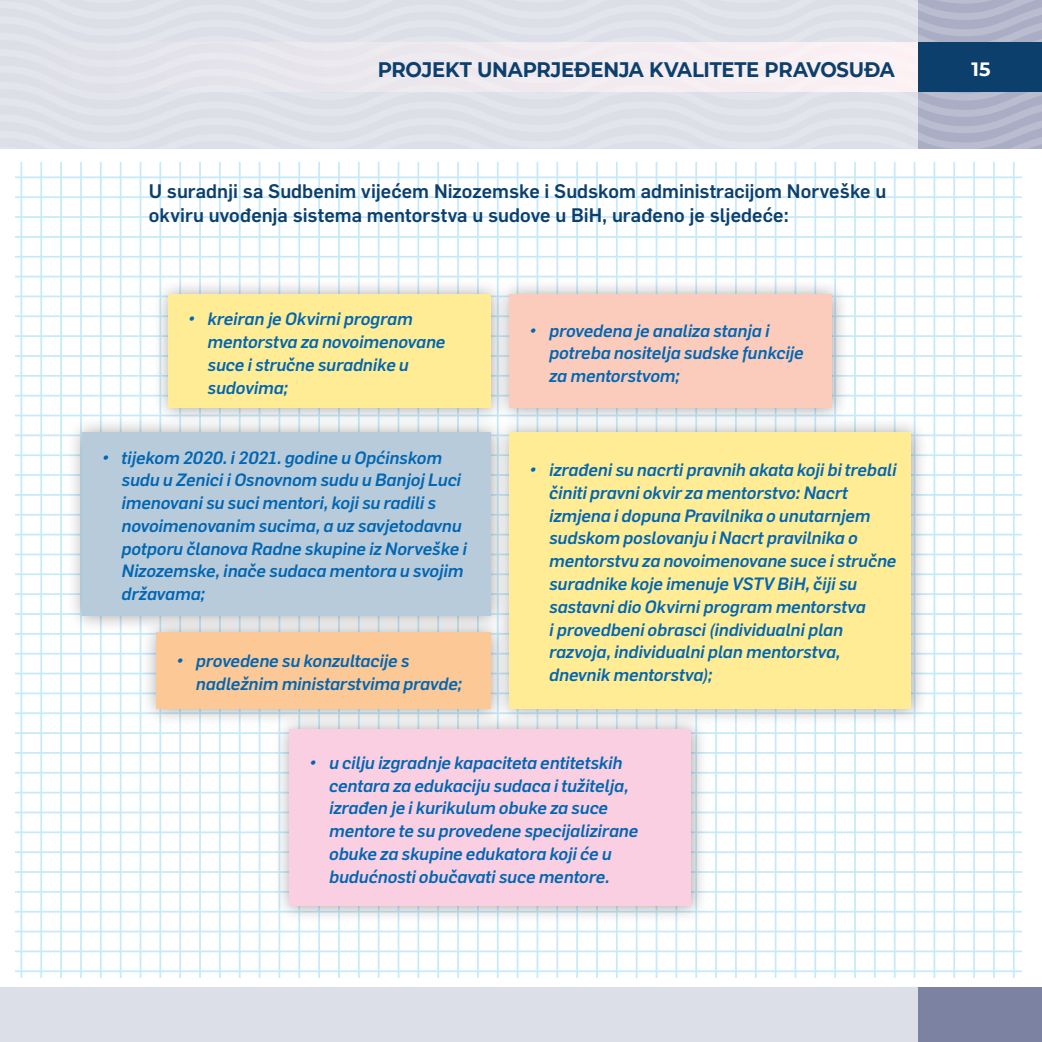
<style>
.page{position:relative;width:1042px;height:1042px;background:#fff}
.page>*{position:absolute;margin:0;border:0;box-sizing:border-box;transform-origin:0 0}
.t1{font:700 21px "Montserrat";letter-spacing:-.01em;color:#0c3f6c;scale:.93 1}
.t2{font:500 19.25px/24.2px "Flama";color:#0c3f6c}
.t3{font:700 19.25px "Montserrat";color:#fff}
.t4{font:italic 500 17.5px/22.8px "Flama";letter-spacing:-.005em;color:#0166b3}
</style>
<div class="page">
<div style="left:0;top:987px;width:1042px;height:55px;background:#dddfe8"></div>
<div style="left:918px;top:987px;width:124px;height:55px;background:#7c83a2"></div>
<hr style="left:21px;top:163px;width:1px;height:815px;background:#c6eafa">
<hr style="left:40px;top:163px;width:2px;height:815px;background:#c6eafa">
<hr style="left:60px;top:163px;width:2px;height:815px;background:#c6eafa">
<hr style="left:80px;top:163px;width:2px;height:815px;background:#c6eafa">
<hr style="left:100px;top:163px;width:2px;height:815px;background:#c6eafa">
<hr style="left:120px;top:163px;width:1px;height:815px;background:#c6eafa">
<hr style="left:140px;top:163px;width:1px;height:815px;background:#c6eafa">
<hr style="left:159px;top:163px;width:2px;height:815px;background:#c6eafa">
<hr style="left:179px;top:163px;width:2px;height:815px;background:#c6eafa">
<hr style="left:199px;top:163px;width:2px;height:815px;background:#c6eafa">
<hr style="left:219px;top:163px;width:2px;height:815px;background:#c6eafa">
<hr style="left:239px;top:163px;width:2px;height:815px;background:#c6eafa">
<hr style="left:259px;top:163px;width:1px;height:815px;background:#c6eafa">
<hr style="left:278px;top:163px;width:2px;height:815px;background:#c6eafa">
<hr style="left:298px;top:163px;width:2px;height:815px;background:#c6eafa">
<hr style="left:318px;top:163px;width:2px;height:815px;background:#c6eafa">
<hr style="left:338px;top:163px;width:2px;height:815px;background:#c6eafa">
<hr style="left:358px;top:163px;width:2px;height:815px;background:#c6eafa">
<hr style="left:378px;top:163px;width:1px;height:815px;background:#c6eafa">
<hr style="left:398px;top:163px;width:1px;height:815px;background:#c6eafa">
<hr style="left:417px;top:163px;width:2px;height:815px;background:#c6eafa">
<hr style="left:437px;top:163px;width:2px;height:815px;background:#c6eafa">
<hr style="left:457px;top:163px;width:2px;height:815px;background:#c6eafa">
<hr style="left:477px;top:163px;width:2px;height:815px;background:#c6eafa">
<hr style="left:497px;top:163px;width:1px;height:815px;background:#c6eafa">
<hr style="left:517px;top:163px;width:1px;height:815px;background:#c6eafa">
<hr style="left:536px;top:163px;width:2px;height:815px;background:#c6eafa">
<hr style="left:556px;top:163px;width:2px;height:815px;background:#c6eafa">
<hr style="left:576px;top:163px;width:2px;height:815px;background:#c6eafa">
<hr style="left:596px;top:163px;width:2px;height:815px;background:#c6eafa">
<hr style="left:616px;top:163px;width:2px;height:815px;background:#c6eafa">
<hr style="left:636px;top:163px;width:1px;height:815px;background:#c6eafa">
<hr style="left:655px;top:163px;width:2px;height:815px;background:#c6eafa">
<hr style="left:675px;top:163px;width:2px;height:815px;background:#c6eafa">
<hr style="left:695px;top:163px;width:2px;height:815px;background:#c6eafa">
<hr style="left:715px;top:163px;width:2px;height:815px;background:#c6eafa">
<hr style="left:735px;top:163px;width:2px;height:815px;background:#c6eafa">
<hr style="left:755px;top:163px;width:1px;height:815px;background:#c6eafa">
<hr style="left:775px;top:163px;width:1px;height:815px;background:#c6eafa">
<hr style="left:794px;top:163px;width:2px;height:815px;background:#c6eafa">
<hr style="left:814px;top:163px;width:2px;height:815px;background:#c6eafa">
<hr style="left:834px;top:163px;width:2px;height:815px;background:#c6eafa">
<hr style="left:854px;top:163px;width:2px;height:815px;background:#c6eafa">
<hr style="left:874px;top:163px;width:2px;height:815px;background:#c6eafa">
<hr style="left:894px;top:163px;width:1px;height:815px;background:#c6eafa">
<hr style="left:913px;top:163px;width:2px;height:815px;background:#c6eafa">
<hr style="left:933px;top:163px;width:2px;height:815px;background:#c6eafa">
<hr style="left:953px;top:163px;width:2px;height:815px;background:#c6eafa">
<hr style="left:973px;top:163px;width:2px;height:815px;background:#c6eafa">
<hr style="left:993px;top:163px;width:2px;height:815px;background:#c6eafa">
<hr style="left:1013px;top:163px;width:1px;height:815px;background:#c6eafa">
<hr style="left:15px;top:176px;width:1007px;height:2px;background:#c6eafa">
<hr style="left:15px;top:196px;width:1007px;height:2px;background:#c6eafa">
<hr style="left:15px;top:216px;width:1007px;height:2px;background:#c6eafa">
<hr style="left:15px;top:236px;width:1007px;height:2px;background:#c6eafa">
<hr style="left:15px;top:256px;width:1007px;height:2px;background:#c6eafa">
<hr style="left:15px;top:276px;width:1007px;height:1px;background:#c6eafa">
<hr style="left:15px;top:295px;width:1007px;height:2px;background:#c6eafa">
<hr style="left:15px;top:315px;width:1007px;height:2px;background:#c6eafa">
<hr style="left:15px;top:335px;width:1007px;height:2px;background:#c6eafa">
<hr style="left:15px;top:355px;width:1007px;height:2px;background:#c6eafa">
<hr style="left:15px;top:375px;width:1007px;height:2px;background:#c6eafa">
<hr style="left:15px;top:395px;width:1007px;height:1px;background:#c6eafa">
<hr style="left:15px;top:415px;width:1007px;height:1px;background:#c6eafa">
<hr style="left:15px;top:434px;width:1007px;height:2px;background:#c6eafa">
<hr style="left:15px;top:454px;width:1007px;height:2px;background:#c6eafa">
<hr style="left:15px;top:474px;width:1007px;height:2px;background:#c6eafa">
<hr style="left:15px;top:494px;width:1007px;height:2px;background:#c6eafa">
<hr style="left:15px;top:514px;width:1007px;height:1px;background:#c6eafa">
<hr style="left:15px;top:534px;width:1007px;height:1px;background:#c6eafa">
<hr style="left:15px;top:553px;width:1007px;height:2px;background:#c6eafa">
<hr style="left:15px;top:573px;width:1007px;height:2px;background:#c6eafa">
<hr style="left:15px;top:593px;width:1007px;height:2px;background:#c6eafa">
<hr style="left:15px;top:613px;width:1007px;height:2px;background:#c6eafa">
<hr style="left:15px;top:633px;width:1007px;height:2px;background:#c6eafa">
<hr style="left:15px;top:653px;width:1007px;height:1px;background:#c6eafa">
<hr style="left:15px;top:672px;width:1007px;height:2px;background:#c6eafa">
<hr style="left:15px;top:692px;width:1007px;height:2px;background:#c6eafa">
<hr style="left:15px;top:712px;width:1007px;height:2px;background:#c6eafa">
<hr style="left:15px;top:732px;width:1007px;height:2px;background:#c6eafa">
<hr style="left:15px;top:752px;width:1007px;height:2px;background:#c6eafa">
<hr style="left:15px;top:772px;width:1007px;height:1px;background:#c6eafa">
<hr style="left:15px;top:792px;width:1007px;height:1px;background:#c6eafa">
<hr style="left:15px;top:811px;width:1007px;height:2px;background:#c6eafa">
<hr style="left:15px;top:831px;width:1007px;height:2px;background:#c6eafa">
<hr style="left:15px;top:851px;width:1007px;height:2px;background:#c6eafa">
<hr style="left:15px;top:871px;width:1007px;height:2px;background:#c6eafa">
<hr style="left:15px;top:891px;width:1007px;height:2px;background:#c6eafa">
<hr style="left:15px;top:911px;width:1007px;height:1px;background:#c6eafa">
<hr style="left:15px;top:930px;width:1007px;height:2px;background:#c6eafa">
<hr style="left:15px;top:950px;width:1007px;height:2px;background:#c6eafa">
<hr style="left:15px;top:970px;width:1007px;height:2px;background:#c6eafa">
<div style="left:494px;top:278px;width:356px;height:148px;background:#231f20;opacity:.4"></div>
<div style="left:509px;top:294px;width:323px;height:114px;background:#fbccbb"></div>
<div style="left:152px;top:278px;width:356px;height:148px;background:#231f20;opacity:.4"></div>
<div style="left:168px;top:294px;width:322px;height:114px;background:#ffec94"></div>
<div style="left:66px;top:416px;width:442px;height:216px;background:#231f20;opacity:.4"></div>
<div style="left:82px;top:432px;width:408px;height:183px;background:#b7cbda"></div>
<div style="left:494px;top:416px;width:435px;height:310px;background:#231f20;opacity:.4"></div>
<div style="left:509px;top:432px;width:402px;height:276px;background:#ffec94"></div>
<div style="left:141px;top:616px;width:367px;height:110px;background:#231f20;opacity:.4"></div>
<div style="left:156px;top:632px;width:334px;height:76px;background:#fcc895"></div>
<div style="left:274px;top:713px;width:435px;height:211px;background:#231f20;opacity:.4"></div>
<div style="left:289px;top:729px;width:402px;height:177px;background:#f9cfe1"></div>
<svg style="left:0;top:0;width:1042px;height:149px;background:#d7d9e3"></svg>
<p class="t1" style="left:378px;top:55px;width:557px">PROJEKT UNAPRJEĐENJA KVALITETE PRAVOSUĐA</p>
<p class="t3" style="left:971px;top:56px;width:21px">15</p>
<p class="t2" style="left:149px;top:177px;width:739px">U suradnji sa Sudbenim vijećem Nizozemske i Sudskom administracijom Norveške u okviru uvođenja sistema mentorstva u sudove u BiH, urađeno je sljedeće:</p>
<p class="t4" style="left:208px;top:306px;width:239px;text-indent:-20px">• kreiran je Okvirni program mentorstva za novoimenovane suce i stručne suradnike u sudovima;</p>
<p class="t4" style="left:122px;top:445px;width:347px;text-indent:-20px">• tijekom 2020. i 2021. godine u Općinskom sudu u Zenici i Osnovnom sudu u Banjoj Luci imenovani su suci mentori, koji su radili s novoimenovanim sucima, a uz savjetodavnu potporu članova Radne skupine iz Norveške i Nizozemske, inače sudaca mentora u svojim državama;</p>
<p class="t4" style="left:196px;top:648px;width:268px;text-indent:-20px">• provedene su konzultacije s nadležnim ministarstvima pravde;</p>
<p class="t4" style="left:549px;top:318px;width:256px;text-indent:-20px">• provedena je analiza stanja i potreba nositelja sudske funkcije za mentorstvom;</p>
<p class="t4" style="left:549px;top:457px;width:349px;text-indent:-20px">• izrađeni su nacrti pravnih akata koji bi trebali činiti pravni okvir za mentorstvo: Nacrt izmjena i dopuna Pravilnika o unutarnjem sudskom poslovanju i Nacrt pravilnika o mentorstvu za novoimenovane suce i stručne suradnike koje imenuje VSTV BiH, čiji su sastavni dio Okvirni program mentorstva<br>i provedbeni obrasci (individualni plan razvoja, individualni plan mentorstva, dnevnik mentorstva);</p>
<p class="t4" style="left:329px;top:750px;width:311px;text-indent:-20px">• u cilju izgradnje kapaciteta entitetskih centara za edukaciju sudaca i tužitelja, izrađen je i kurikulum obuke za suce mentore te su provedene specijalizirane obuke za skupine edukatora koji će u budućnosti obučavati suce mentore.</p>
</div>
